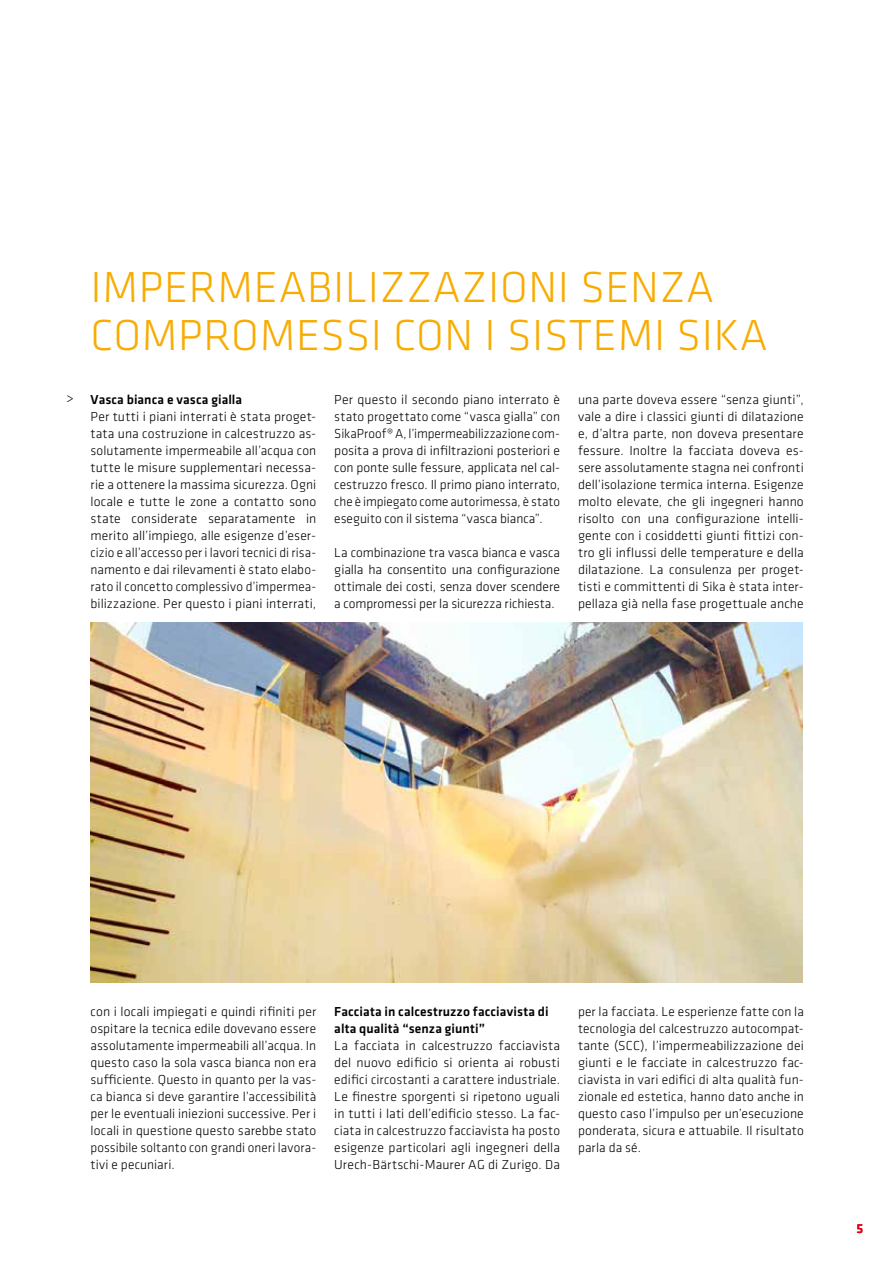
<style>
.page{position:relative;width:893px;height:1263px;background:#fff}
.page>*{position:absolute;margin:0;border:0;box-sizing:border-box;transform-origin:0 0}
.t1{font:300 45px/48px "Klavika";letter-spacing:.015em;color:#f8ac00}
.t2{font:300 13.5px/17px "Klavika";letter-spacing:.005em;color:#000;text-align:justify}
.t3{font:500 13.5px/17px "Klavika";letter-spacing:.01em;color:#000}
.t4{font:500 13.5px "Klavika";color:#e3000f}
</style>
<div class="page">
<img style="left:91px;top:623px;width:711px;height:359px">
<p class="t2" style="left:66px;top:389px;width:9px">&gt;</p>
<h1 class="t1" style="left:91px;top:262px;width:679px">IMPERMEABILIZZAZIONI SENZA<br>COMPROMESSI CON I SISTEMI SIKA</h1>
<p class="t3" style="left:91px;top:391px;width:153px">Vasca bianca e vasca gialla</p>
<p class="t2" style="left:91px;top:408px;width:227px">Per tutti i piani interrati è stata proget&shy;tata una costruzione in calcestruzzo as&shy;solutamente impermeabile all’acqua con tutte le misure supplementari necessa&shy;rie a ottenere la massima sicurezza. Ogni locale e tutte le zone a contatto sono state considerate separatamente in merito all’impiego, alle esigenze d’eser&shy;cizio e all’accesso per i lavori tecnici di risa&shy;namento e dai rilevamenti è stato elabo&shy;rato il concetto complessivo d’impermea&shy;bilizzazione. Per questo i piani interrati,</p>
<p class="t2" style="left:334px;top:391px;width:227px">Per questo il secondo piano interrato è stato progettato come “vasca gialla” con SikaProof® A, l’impermeabilizzazione com&shy;posita a prova di infiltrazioni posteriori e con ponte sulle fessure, applicata nel cal&shy;cestruzzo fresco. Il primo piano interrato, che è impiegato come autorimessa, è stato eseguito con il sistema “vasca bianca”.</p>
<p class="t2" style="left:334px;top:544px;width:227px">La combinazione tra vasca bianca e vasca gialla ha consentito una configurazione ottimale dei costi, senza dover scendere a compromessi per la sicurezza richiesta.</p>
<p class="t2" style="left:578px;top:391px;width:227px">una parte doveva essere “senza giunti”, vale a dire i classici giunti di dilatazione e, d’altra parte, non doveva presentare fessure. Inoltre la facciata doveva es&shy;sere assolutamente stagna nei confronti dell’isolazione termica interna. Esigenze molto elevate, che gli ingegneri hanno risolto con una configurazione intelli&shy;gente con i cosiddetti giunti fittizi con&shy;tro gli influssi delle temperature e della dilatazione. La consulenza per proget&shy;tisti e committenti di Sika è stata inter&shy;pellaza già nella fase progettuale anche</p>
<p class="t2" style="left:91px;top:1003px;width:227px">con i locali impiegati e quindi rifiniti per ospitare la tecnica edile dovevano essere assolutamente impermeabili all’acqua. In questo caso la sola vasca bianca non era sufficiente. Questo in quanto per la vas&shy;ca bianca si deve garantire l’accessibilità per le eventuali iniezioni successive. Per i locali in questione questo sarebbe stato possibile soltanto con grandi oneri lavora&shy;tivi e pecuniari.</p>
<p class="t3" style="left:334px;top:1003px;width:216px">Facciata in calcestruzzo facciavista di alta qualità “senza giunti”</p>
<p class="t2" style="left:334px;top:1037px;width:227px">La facciata in calcestruzzo facciavista del nuovo edificio si orienta ai robusti edifici circostanti a carattere industriale.<br>Le finestre sporgenti si ripetono uguali in tutti i lati dell’edificio stesso. La fac&shy;ciata in calcestruzzo facciavista ha posto esigenze particolari agli ingegneri della Urech-Bärtschi-Maurer AG di Zurigo. Da</p>
<p class="t2" style="left:578px;top:1003px;width:227px">per la facciata. Le esperienze fatte con la tecnologia del calcestruzzo autocompat&shy;tante (SCC), l’impermeabilizzazione dei giunti e le facciate in calcestruzzo fac&shy;ciavista in vari edifici di alta qualità fun&shy;zionale ed estetica, hanno dato anche in questo caso l’impulso per un’esecuzione ponderata, sicura e attuabile. Il risultato parla da sé.</p>
<p class="t4" style="left:856px;top:1219px;width:8px">5</p>
</div>
